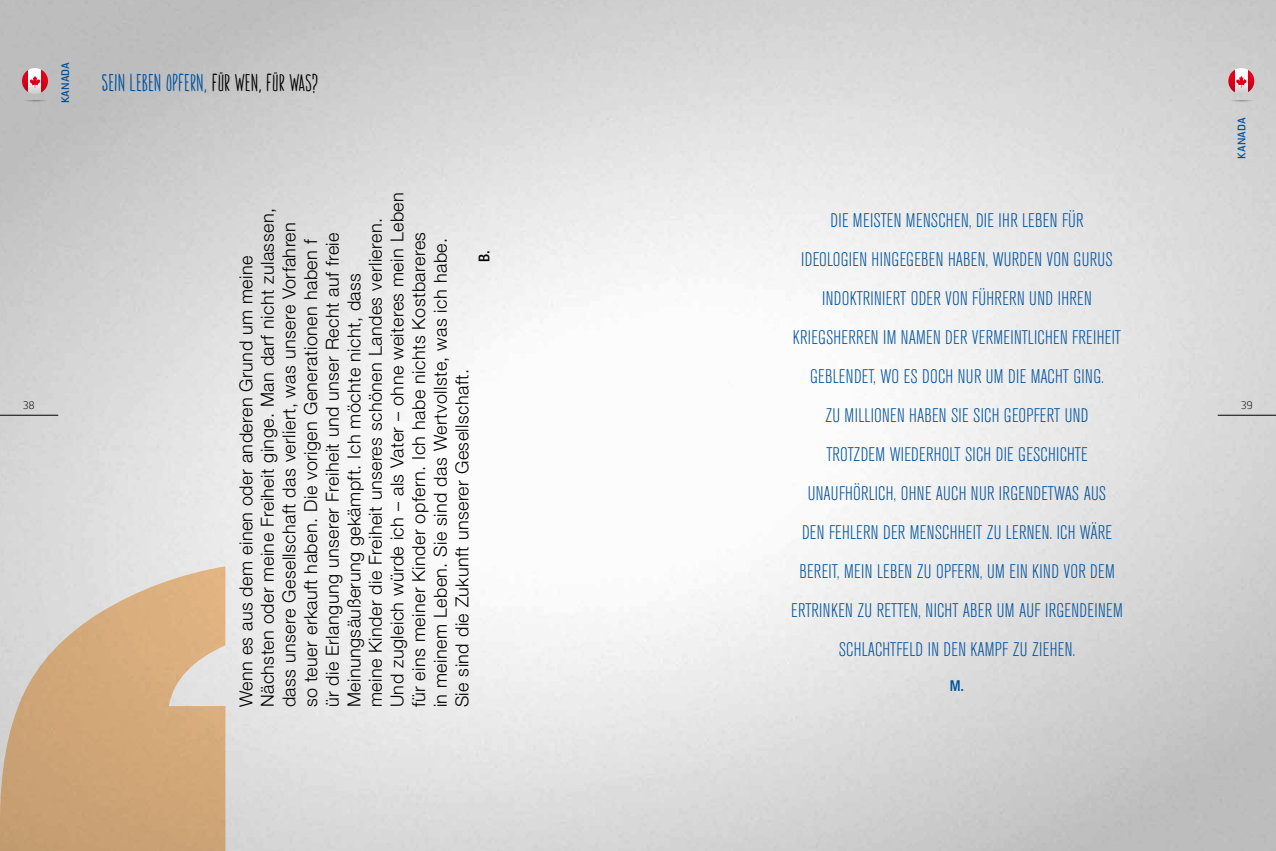
<style>
.page{position:relative;width:1276px;height:851px;background:#fff}
.page>*{position:absolute;margin:0;border:0;box-sizing:border-box;transform-origin:0 0}
.t1{font:700 22.5px "Amarelinha";letter-spacing:.04em;color:#00519e}
.t2{font:300 condensed 19.5px/39px "Akzidenz Grotesk BE";letter-spacing:.02em;color:#00519e;text-align:center}
.t3{font:300 18px/21.6px "Helvetica Neue";letter-spacing:.025em;color:#000}
.t4{font:500 condensed 15px "Helvetica Neue";color:#00519e}
.t5{font:500 condensed 15px "Helvetica Neue";color:#000}
.t6{font:10.5px "Hermes";color:#00519e}
.t7{font:100 10.5px "Hermes";color:#000}
.s1{color:#000}
</style>
<div class="page">
<svg style="left:0;top:566px;width:225px;height:284px;background:#d3b390"></svg>
<svg style="left:22px;top:68px;width:6px;height:26px"></svg>
<svg style="left:28px;top:68px;width:13px;height:26px"></svg>
<svg style="left:41px;top:68px;width:7px;height:26px"></svg>
<svg style="left:21px;top:99px;width:28px;height:3px"></svg>
<svg style="left:22px;top:68px;width:26px;height:26px"></svg>
<div style="left:1228px;top:68px;width:6px;height:26px;background:#cfcfcf"></div>
<svg style="left:1234px;top:68px;width:13px;height:26px"></svg>
<svg style="left:1247px;top:68px;width:7px;height:26px"></svg>
<svg style="left:1227px;top:99px;width:28px;height:3px"></svg>
<svg style="left:1228px;top:68px;width:26px;height:26px"></svg>
<hr style="left:0;top:415px;width:58px;height:1px;background:#000">
<hr style="left:1217px;top:415px;width:59px;height:1px;background:#000">
<p class="t6" style="left:58px;top:103px;width:42px;rotate:-90deg">KANADA</p>
<p class="t1" style="left:102px;top:70px;width:217px">SEIN LEBEN OPFERN, <span class="s1">FÜR WEN, FÜR WAS?</span></p>
<p class="t6" style="left:1235px;top:158px;width:42px;rotate:-90deg">KANADA</p>
<p class="t3" style="left:235px;top:707px;width:516px;rotate:-90deg">Wenn es aus dem einen oder anderen Grund um meine Nächsten oder meine Freiheit ginge. Man darf nicht zulassen, dass unsere Gesellschaft das verliert, was unsere Vorfahren<br>so teuer erkauft haben. Die vorigen Generationen haben f<br>ür die Erlangung unserer Freiheit und unser Recht auf freie Meinungsäußerung gekämpft. Ich möchte nicht, dass<br>meine Kinder die Freiheit unseres schönen Landes verlieren.<br>Und zugleich würde ich – als Vater – ohne weiteres mein Leben für eins meiner Kinder opfern. Ich habe nichts Kostbareres<br>in meinem Leben. Sie sind das Wertvollste, was ich habe.<br>Sie sind die Zukunft unserer Gesellschaft.</p>
<p class="t2" style="left:791px;top:201px;width:333px">DIE MEISTEN MENSCHEN, DIE IHR LEBEN FÜR<br>IDEOLOGIEN HINGEGEBEN HABEN, WURDEN VON GURUS INDOKTRINIERT ODER VON FÜHRERN UND IHREN KRIEGSHERREN IM NAMEN DER VERMEINTLICHEN FREIHEIT GEBLENDET, WO ES DOCH NUR UM DIE MACHT GING.<br>ZU MILLIONEN HABEN SIE SICH GEOPFERT UND<br>TROTZDEM WIEDERHOLT SICH DIE GESCHICHTE UNAUFHÖRLICH, OHNE AUCH NUR IRGENDETWAS AUS<br>DEN FEHLERN DER MENSCHHEIT ZU LERNEN. ICH WÄRE BEREIT, MEIN LEBEN ZU OPFERN, UM EIN KIND VOR DEM ERTRINKEN ZU RETTEN, NICHT ABER UM AUF IRGENDEINEM SCHLACHTFELD IN DEN KAMPF ZU ZIEHEN.</p>
<p class="t4" style="left:949px;top:676px;width:16px">M.</p>
<p class="t5" style="left:475px;top:262px;width:13px;rotate:-90deg">B.</p>
<p class="t7" style="left:23px;top:398px;width:13px">38</p>
<p class="t7" style="left:1241px;top:398px;width:13px">39</p>
</div>
